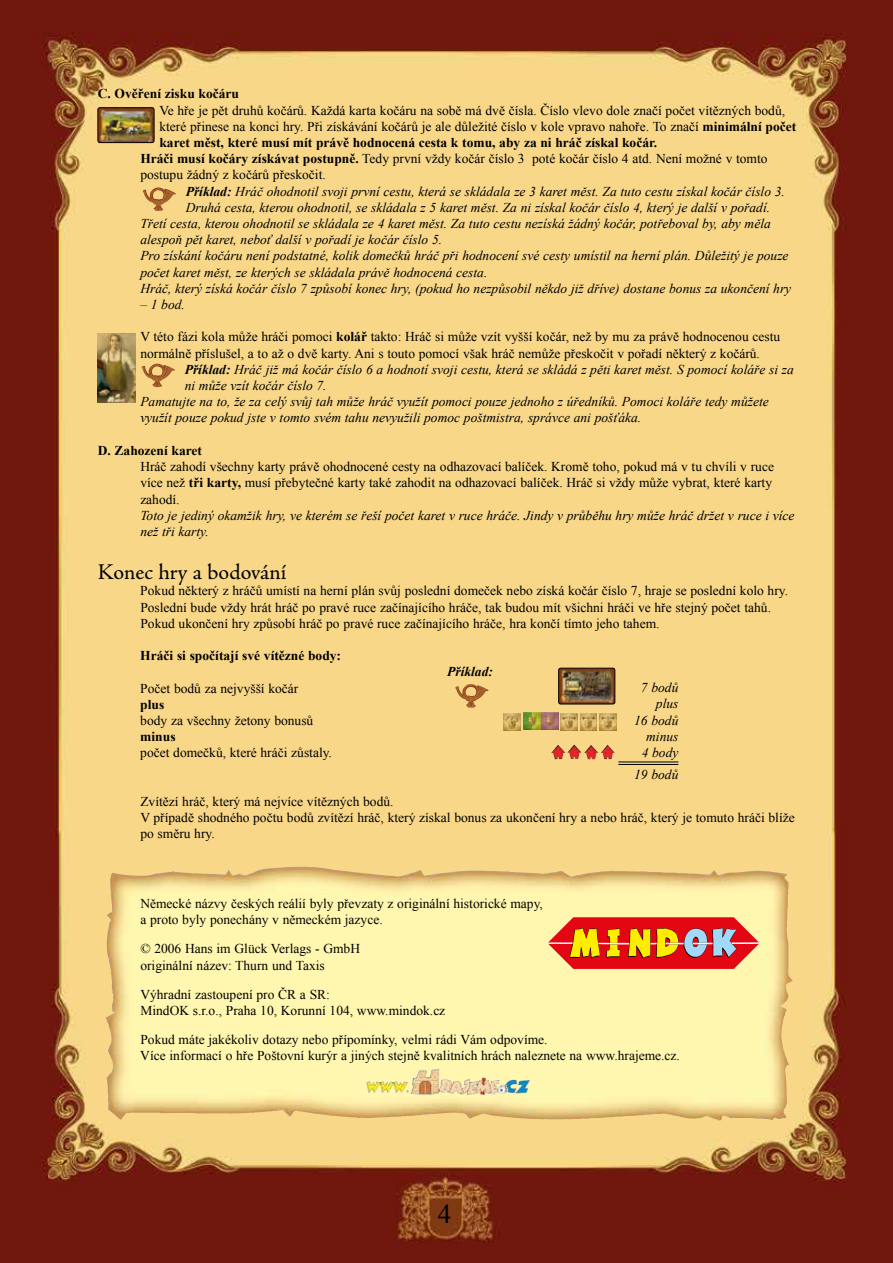
<style>
.page{position:relative;width:893px;height:1263px;background:#fff}
.page>*{position:absolute;margin:0;border:0;box-sizing:border-box;transform-origin:0 0}
.t1{font:27px "Times New Roman";color:#000}
.t2{font:22.5px "Adobe Jenson Pro";color:#000}
.t3{font:13.5px/16.2px "Times New Roman";color:#000}
.t4{font:italic 13.5px/16.2px "Times New Roman";color:#000}
.t5{font:700 13.5px "Times New Roman";color:#000}
.t6{font:italic 700 13.5px "Times New Roman";color:#000}
.s1{font-weight:700}
</style>
<div class="page">
<img style="left:3px;top:3px;width:887px;height:1257px">
<img style="left:106px;top:866px;width:198px;height:148px">
<img style="left:98px;top:333px;width:37px;height:70px">
<img style="left:98px;top:108px;width:56px;height:35px">
<div style="left:98px;top:108px;width:56px;height:35px;border:1px solid #000;border-radius:2px"></div>
<img style="left:143px;top:188px;width:13px;height:17px">
<img style="left:142px;top:364px;width:13px;height:16px">
<img style="left:559px;top:668px;width:56px;height:36px">
<div style="left:559px;top:668px;width:56px;height:36px;border:1px solid #000;border-radius:2px"></div>
<img style="left:601px;top:745px;width:14px;height:14px">
<img style="left:584px;top:745px;width:14px;height:14px">
<img style="left:567px;top:745px;width:14px;height:14px">
<img style="left:551px;top:745px;width:14px;height:14px">
<img style="left:523px;top:713px;width:17px;height:17px">
<img style="left:542px;top:713px;width:17px;height:17px">
<img style="left:504px;top:713px;width:17px;height:17px">
<img style="left:561px;top:713px;width:17px;height:17px">
<img style="left:599px;top:713px;width:17px;height:17px">
<img style="left:580px;top:713px;width:17px;height:17px">
<hr style="left:618px;top:762px;width:60px;height:1px;background:#000">
<hr style="left:618px;top:764px;width:60px;height:1px;background:#000">
<img style="left:455px;top:684px;width:14px;height:17px">
<img style="left:364px;top:1066px;width:170px;height:32px">
<svg style="left:548px;top:917px;width:212px;height:52px;background:#de5f3a"></svg>
<svg style="left:0;top:1117px;width:145px;height:146px;background:#7f301b"></svg>
<p class="t5" style="left:98px;top:85px;width:143px">C. Ověření zisku kočáru</p>
<p class="t3" style="left:159px;top:102px;width:627px">Ve hře je pět druhů kočárů. Každá karta kočáru na sobě má dvě čísla. Číslo vlevo dole značí počet vítězných bodů,</p>
<p class="t3" style="left:159px;top:118px;width:638px">které přinese na konci hry. Při získávání kočárů je ale důležité číslo v kole vpravo nahoře. To značí <span class="s1">minimální počet</span></p>
<p class="t5" style="left:159px;top:133px;width:499px">karet měst, které musí mít právě hodnocená cesta k tomu, aby za ni hráč získal kočár.</p>
<p class="t3" style="left:140px;top:150px;width:629px"><span class="s1">Hráči musí kočáry získávat postupně.</span> Tedy první vždy kočár číslo 3 poté kočár číslo 4 atd. Není možné v tomto</p>
<p class="t3" style="left:140px;top:167px;width:187px">postupu žádný z kočárů přeskočit.</p>
<p class="t4" style="left:186px;top:183px;width:601px"><span class="s1">Příklad:</span> Hráč ohodnotil svoji první cestu, která se skládala ze 3 karet měst. Za tuto cestu získal kočár číslo 3.</p>
<p class="t4" style="left:186px;top:199px;width:586px">Druhá cesta, kterou ohodnotil, se skládala z 5 karet měst. Za ni získal kočár číslo 4, který je další v pořadí.</p>
<p class="t4" style="left:140px;top:215px;width:632px">Třetí cesta, kterou ohodnotil se skládala ze 4 karet měst. Za tuto cestu nezíská žádný kočár, potřeboval by, aby měla</p>
<p class="t4" style="left:140px;top:231px;width:303px">alespoň pět karet, neboť další v pořadí je kočár číslo 5.</p>
<p class="t4" style="left:140px;top:248px;width:650px">Pro získání kočáru není podstatné, kolik domečků hráč při hodnocení své cesty umístil na herní plán. Důležitý je pouze</p>
<p class="t4" style="left:140px;top:264px;width:349px">počet karet měst, ze kterých se skládala právě hodnocená cesta.</p>
<p class="t4" style="left:140px;top:280px;width:652px">Hráč, který získá kočár číslo 7 způsobí konec hry, (pokud ho nezpůsobil někdo již dříve) dostane bonus za ukončení hry</p>
<p class="t4" style="left:140px;top:296px;width:46px">– 1 bod.</p>
<p class="t3" style="left:140px;top:329px;width:641px">V této fázi kola může hráči pomoci <span class="s1">kolář</span> takto: Hráč si může vzít vyšší kočár, než by mu za právě hodnocenou cestu normálně příslušel, a to až o dvě karty. Ani s touto pomocí však hráč nemůže přeskočit v pořadí některý z kočárů.</p>
<p class="t4" style="left:185px;top:361px;width:611px"><span class="s1">Příklad:</span> Hráč již má kočár číslo 6 a hodnotí svoji cestu, která se skládá z pěti karet měst. S pomocí koláře si za</p>
<p class="t4" style="left:185px;top:377px;width:143px">ni může vzít kočár číslo 7.</p>
<p class="t4" style="left:140px;top:393px;width:630px">Pamatujte na to, že za celý svůj tah může hráč využít pomoci pouze jednoho z úředníků. Pomoci koláře tedy můžete</p>
<p class="t4" style="left:140px;top:410px;width:502px">využít pouze pokud jste v tomto svém tahu nevyužili pomoc poštmistra, správce ani pošťáka.</p>
<p class="t5" style="left:98px;top:441px;width:106px">D. Zahození karet</p>
<p class="t3" style="left:140px;top:458px;width:635px">Hráč zahodí všechny karty právě ohodnocené cesty na odhazovací balíček. Kromě toho, pokud má v tu chvíli v ruce více než <span class="s1">tři karty,</span> musí přebytečné karty také zahodit na odhazovací balíček. Hráč si vždy může vybrat, které karty zahodí.</p>
<p class="t4" style="left:140px;top:507px;width:656px">Toto je jediný okamžik hry, ve kterém se řeší počet karet v ruce hráče. Jindy v průběhu hry může hráč držet v ruce i více než tři karty.</p>
<h2 class="t2" style="left:98px;top:559px;width:190px">Konec hry a bodování</h2>
<p class="t3" style="left:140px;top:582px;width:649px">Pokud některý z hráčů umístí na herní plán svůj poslední domeček nebo získá kočár číslo 7, hraje se poslední kolo hry.<br>Poslední bude vždy hrát hráč po pravé ruce začínajícího hráče, tak budou mít všichni hráči ve hře stejný počet tahů.<br>Pokud ukončení hry způsobí hráč po pravé ruce začínajícího hráče, hra končí tímto jeho tahem.</p>
<p class="t5" style="left:140px;top:646px;width:202px">Hráči si spočítají své vítězné body:</p>
<p class="t3" style="left:140px;top:680px;width:160px">Počet bodů za nejvyšší kočár</p>
<p class="t5" style="left:140px;top:695px;width:26px">plus</p>
<p class="t3" style="left:140px;top:712px;width:175px">body za všechny žetony bonusů</p>
<p class="t5" style="left:140px;top:727px;width:37px">minus</p>
<p class="t3" style="left:140px;top:744px;width:193px">počet domečků, které hráči zůstaly.</p>
<p class="t3" style="left:140px;top:793px;width:656px">Zvítězí hráč, který má nejvíce vítězných bodů.<br>V případě shodného počtu bodů zvítězí hráč, který získal bonus za ukončení hry a nebo hráč, který je tomuto hráči blíže po směru hry.</p>
<p class="t6" style="left:447px;top:662px;width:47px">Příklad:</p>
<p class="t4" style="left:634px;top:679px;width:46px;text-align:right">7 bodů plus<br>16 bodů minus<br>4 body</p>
<p class="t4" style="left:634px;top:766px;width:46px">19 bodů</p>
<p class="t3" style="left:140px;top:895px;width:404px">Německé názvy českých reálií byly převzaty z originální historické mapy, a proto byly ponechány v německém jazyce.</p>
<p class="t3" style="left:140px;top:940px;width:221px">© 2006 Hans im Glück Verlags - GmbH originální název: Thurn und Taxis</p>
<p class="t3" style="left:140px;top:986px;width:306px">Výhradní zastoupení pro ČR a SR:<br>MindOK s.r.o., Praha 10, Korunní 104, www.mindok.cz</p>
<p class="t3" style="left:140px;top:1031px;width:541px">Pokud máte jakékoliv dotazy nebo přípomínky, velmi rádi Vám odpovíme.<br>Více informací o hře Poštovní kurýr a jiných stejně kvalitních hrách naleznete na www.hrajeme.cz.</p>
<h1 class="t1" style="left:438px;top:1195px;width:15px">4</h1>
</div>
